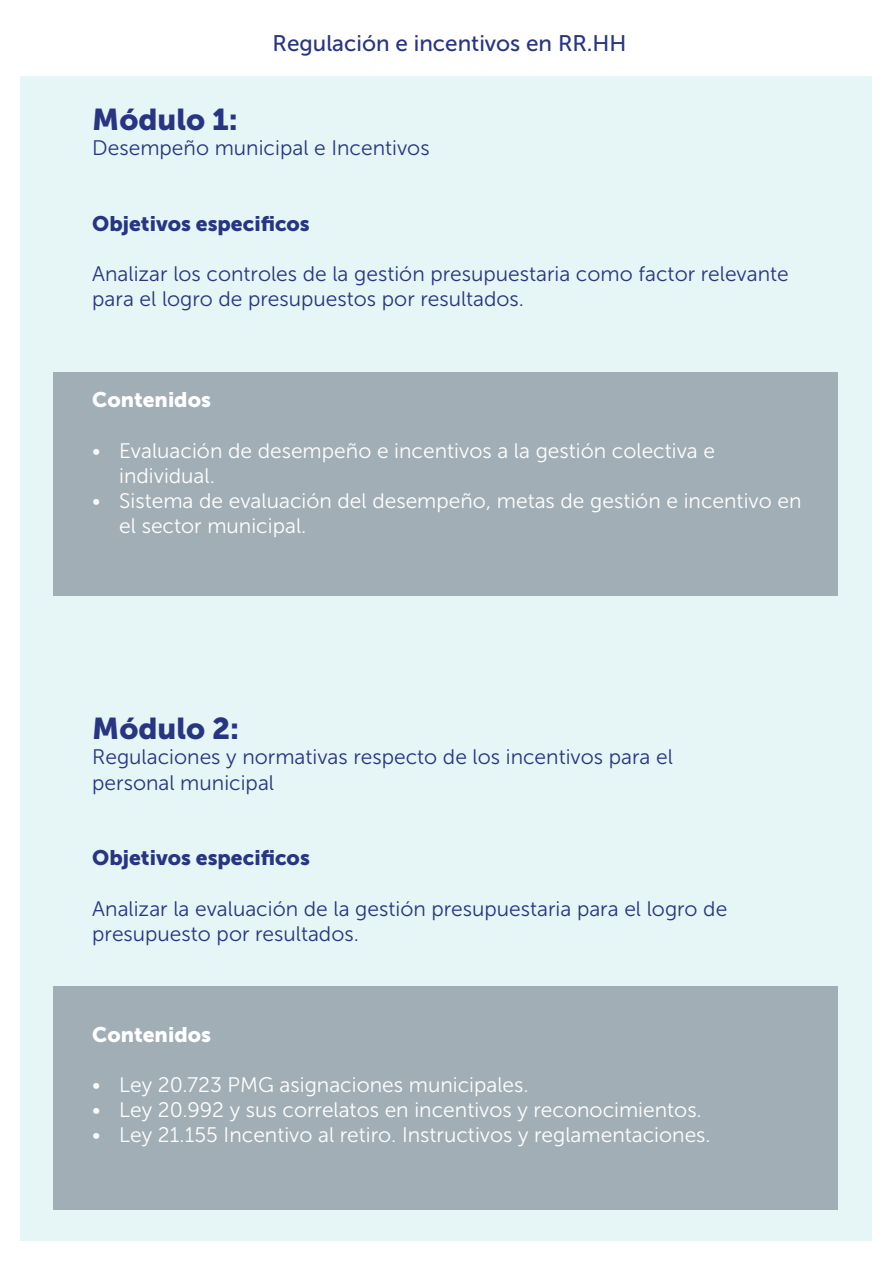
<style>
.page{position:relative;width:893px;height:1263px;background:#fff}
.page>*{position:absolute;margin:0;border:0;box-sizing:border-box;transform-origin:0 0}
.t1{font:30px "Museo Sans 900";color:#283583}
.t2{font:22.5px "Museo Sans 500";color:#283583}
.t3{font:21px/25.2px "Museo Sans 300";color:#fff}
.t4{font:21px/25.2px "Museo Sans 300";color:#283583}
.t5{font:21px "Museo Sans 900";color:#283583}
.t6{font:21px "Museo Sans 900";color:#fff}
</style>
<div class="page">
<div style="left:20px;top:77px;width:852px;height:1164px;background:#e6f6f7"></div>
<div style="left:53px;top:372px;width:785px;height:223px;background:#a1aeb6"></div>
<div style="left:53px;top:986px;width:785px;height:223px;background:#a1aeb6"></div>
<p class="t2" style="left:273px;top:31px;width:355px">Regulación e incentivos en RR.HH</p>
<h1 class="t1" style="left:92px;top:102px;width:147px">Módulo 1:</h1>
<p class="t4" style="left:92px;top:136px;width:339px">Desempeño municipal e Incentivos</p>
<p class="t5" style="left:92px;top:212px;width:219px">Objetivos especificos</p>
<p class="t4" style="left:92px;top:262px;width:698px">Analizar los controles de la gestión presupuestaria como factor relevante para el logro de presupuestos por resultados.</p>
<p class="t6" style="left:92px;top:388px;width:120px">Contenidos</p>
<p class="t3" style="left:119px;top:438px;width:597px;text-indent:-27px">• Evaluación de desempeño e incentivos a la gestión colectiva e individual.</p>
<p class="t3" style="left:119px;top:488px;width:684px;text-indent:-27px">• Sistema de evaluación del desempeño, metas de gestión e incentivo en el sector municipal.</p>
<h1 class="t1" style="left:92px;top:712px;width:148px">Módulo 2:</h1>
<p class="t4" style="left:92px;top:745px;width:582px">Regulaciones y normativas respecto de los incentivos para el personal municipal</p>
<p class="t5" style="left:92px;top:846px;width:219px">Objetivos especificos</p>
<p class="t4" style="left:92px;top:896px;width:636px">Analizar la evaluación de la gestión presupuestaria para el logro de presupuesto por resultados.</p>
<p class="t6" style="left:92px;top:1022px;width:120px">Contenidos</p>
<p class="t3" style="left:92px;top:1072px;width:438px">• Ley 20.723 PMG asignaciones municipales.</p>
<p class="t3" style="left:92px;top:1097px;width:611px">• Ley 20.992 y sus correlatos en incentivos y reconocimientos.</p>
<p class="t3" style="left:92px;top:1123px;width:620px">• Ley 21.155 Incentivo al retiro. Instructivos y reglamentaciones.</p>
</div>
